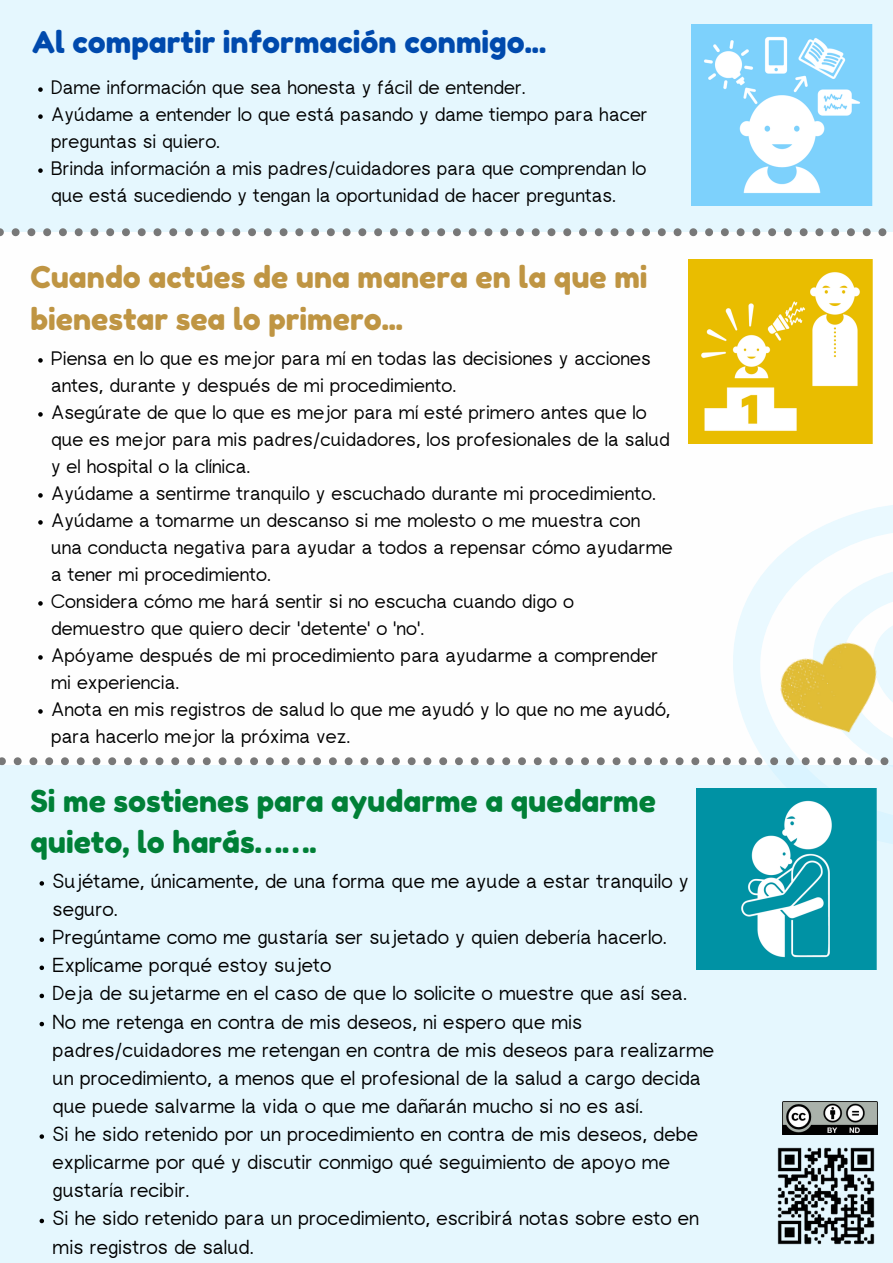
<style>
.page{position:relative;width:893px;height:1263px;background:#fff}
.page>*{position:absolute;margin:0;border:0;box-sizing:border-box;transform-origin:0 0}
.t1{font:30px/41.6px "Fredoka One";color:#bf9543}
.t2{font:30px/41.6px "Fredoka One";color:#008037}
.t3{font:30px "Fredoka One";color:#004aad}
.t4{font:20.25px/28.1px "rugratssans";color:#000}
.t5{font:19.5px/27px "rugratssans";color:#000}
</style>
<div class="page">
<div style="left:0;top:0;width:893px;height:232px;background:#e5f7fe"></div>
<svg style="left:0;top:228px;width:886px;height:8px"></svg>
<svg style="left:733px;top:408px;width:160px;height:357px"></svg>
<svg style="left:0;top:757px;width:888px;height:8px"></svg>
<img style="left:764px;top:625px;width:129px;height:132px">
<div style="left:0;top:765px;width:893px;height:498px;background:#e5f7fe"></div>
<img style="left:696px;top:789px;width:181px;height:180px">
<img style="left:692px;top:24px;width:180px;height:181px">
<img style="left:688px;top:260px;width:184px;height:184px">
<svg style="left:38px;top:358px;width:5px;height:5px"></svg>
<svg style="left:38px;top:412px;width:5px;height:5px"></svg>
<svg style="left:38px;top:493px;width:5px;height:5px"></svg>
<svg style="left:38px;top:520px;width:5px;height:5px"></svg>
<svg style="left:38px;top:601px;width:5px;height:5px"></svg>
<svg style="left:38px;top:655px;width:5px;height:5px"></svg>
<svg style="left:38px;top:709px;width:5px;height:5px"></svg>
<img style="left:777px;top:1134px;width:101px;height:111px">
<svg style="left:40px;top:881px;width:4px;height:5px"></svg>
<svg style="left:40px;top:937px;width:4px;height:5px"></svg>
<svg style="left:40px;top:965px;width:4px;height:5px"></svg>
<svg style="left:40px;top:994px;width:4px;height:4px"></svg>
<svg style="left:40px;top:1022px;width:4px;height:4px"></svg>
<svg style="left:40px;top:1134px;width:4px;height:5px"></svg>
<svg style="left:40px;top:1219px;width:4px;height:4px"></svg>
<svg style="left:38px;top:87px;width:5px;height:5px"></svg>
<svg style="left:38px;top:114px;width:5px;height:5px"></svg>
<svg style="left:38px;top:168px;width:5px;height:5px"></svg>
<img style="left:782px;top:1101px;width:95px;height:33px">
<h1 class="t3" style="left:32px;top:24px;width:515px">Al compartir información conmigo...</h1>
<p class="t5" style="left:51px;top:76px;width:598px">Dame información que sea honesta y fácil de entender.<br>Ayúdame a entender lo que está pasando y dame tiempo para hacer preguntas si quiero.<br>Brinda información a mis padres/cuidadores para que comprendan lo que está sucediendo y tengan la oportunidad de hacer preguntas.</p>
<h1 class="t1" style="left:30px;top:256px;width:618px">Cuando actúes de una manera en la que mi bienestar sea lo primero...</h1>
<p class="t5" style="left:51px;top:346px;width:623px">Piensa en lo que es mejor para mí en todas las decisiones y acciones antes, durante y después de mi procedimiento.<br>Asegúrate de que lo que es mejor para mí esté primero antes que lo que es mejor para mis padres/cuidadores, los profesionales de la salud y el hospital o la clínica.<br>Ayúdame a sentirme tranquilo y escuchado durante mi procedimiento.<br>Ayúdame a tomarme un descanso si me molesto o me muestra con una conducta negativa para ayudar a todos a repensar cómo ayudarme a tener mi procedimiento.<br>Considera cómo me hará sentir si no escucha cuando digo o<br>demuestro que quiero decir 'detente' o 'no'.<br>Apóyame después de mi procedimiento para ayudarme a comprender mi experiencia.<br>Anota en mis registros de salud lo que me ayudó y lo que no me ayudó, para hacerlo mejor la próxima vez.</p>
<h1 class="t2" style="left:30px;top:780px;width:627px">Si me sostienes para ayudarme a quedarme quieto, lo harás…….</h1>
<p class="t4" style="left:53px;top:869px;width:663px">Sujétame, únicamente, de una forma que me ayude a estar tranquilo y seguro.<br>Pregúntame como me gustaría ser sujetado y quien debería hacerlo.<br>Explícame porqué estoy sujeto<br>Deja de sujetarme en el caso de que lo solicite o muestre que así sea.<br>No me retenga en contra de mis deseos, ni espero que mis padres/cuidadores me retengan en contra de mis deseos para realizarme un procedimiento, a menos que el profesional de la salud a cargo decida que puede salvarme la vida o que me dañarán mucho si no es así.<br>Si he sido retenido por un procedimiento en contra de mis deseos, debe explicarme por qué y discutir conmigo qué seguimiento de apoyo me gustaría recibir.<br>Si he sido retenido para un procedimiento, escribirá notas sobre esto en mis registros de salud.</p>
</div>
